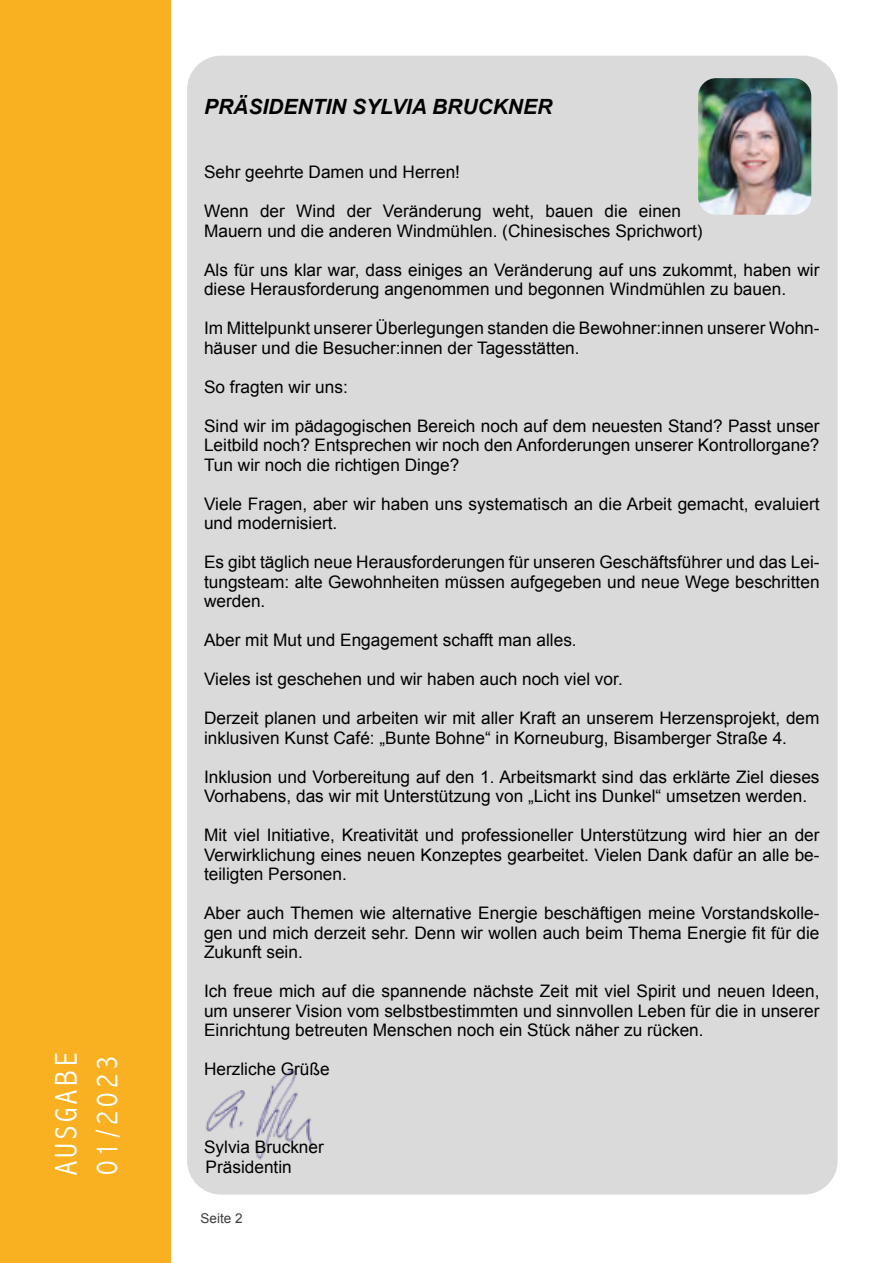
<style>
.page{position:relative;width:893px;height:1263px;background:#fff}
.page>*{position:absolute;margin:0;border:0;box-sizing:border-box;transform-origin:0 0}
.t1{font:300 condensed 31.5px/40.5px "Abadi";letter-spacing:.13em;color:#fff}
.t2{font:italic 700 21px "Arial";color:#000}
.t3{font:17.25px/19.5px "Arial";color:#000}
.t4{font:13.5px "Arial";color:#3c3c3b}
</style>
<div class="page">
<div style="left:0;top:0;width:171px;height:1263px;background:#f9b122"></div>
<div style="left:187px;top:56px;width:651px;height:1138px;background:#dadada;border-radius:34px"></div>
<img style="left:205px;top:1069px;width:108px;height:91px">
<img style="left:698px;top:78px;width:113px;height:137px">
<h1 class="t1" style="left:46px;top:1175px;width:124px;rotate:-90deg">AUSGABE<br>01/2023</h1>
<p class="t2" style="left:204px;top:93px;width:350px">PRÄSIDENTIN SYLVIA BRUCKNER</p>
<p class="t3" style="left:204px;top:163px;width:257px">Sehr geehrte Damen und Herren!</p>
<p class="t3" style="left:204px;top:202px;width:500px">Wenn der Wind der Veränderung weht, bauen die einen<br>Mauern und die anderen Windmühlen. (Chinesisches Sprichwort)</p>
<p class="t3" style="left:204px;top:260px;width:617px">Als für uns klar war, dass einiges an Veränderung auf uns zukommt, haben wir diese Herausforderung angenommen und begonnen Windmühlen zu bauen.</p>
<p class="t3" style="left:204px;top:319px;width:617px">Im Mittelpunkt unserer Überlegungen standen die Bewohner:innen unserer Wohn&shy;häuser und die Besucher:innen der Tagesstätten.</p>
<p class="t3" style="left:204px;top:377px;width:145px">So fragten wir uns:</p>
<p class="t3" style="left:204px;top:416px;width:617px;text-align:justify">Sind wir im pädagogischen Bereich noch auf dem neuesten Stand? Passt unser Leitbild noch? Entsprechen wir noch den Anforderungen unserer Kontrollorgane?<br>Tun wir noch die richtigen Dinge?</p>
<p class="t3" style="left:204px;top:494px;width:617px">Viele Fragen, aber wir haben uns systematisch an die Arbeit gemacht, evaluiert und modernisiert.</p>
<p class="t3" style="left:204px;top:553px;width:617px;text-align:justify">Es gibt täglich neue Herausforderungen für unseren Geschäftsführer und das Lei&shy;tungsteam: alte Gewohnheiten müssen aufgegeben und neue Wege beschritten werden.</p>
<p class="t3" style="left:204px;top:631px;width:374px">Aber mit Mut und Engagement schafft man alles.</p>
<p class="t3" style="left:204px;top:670px;width:420px">Vieles ist geschehen und wir haben auch noch viel vor.</p>
<p class="t3" style="left:204px;top:709px;width:617px">Derzeit planen und arbeiten wir mit aller Kraft an unserem Herzensprojekt, dem inklusiven Kunst Café: „Bunte Bohne“ in Korneuburg, Bisamberger Straße 4.</p>
<p class="t3" style="left:204px;top:767px;width:617px">Inklusion und Vorbereitung auf den 1. Arbeitsmarkt sind das erklärte Ziel dieses<br>Vorhabens, das wir mit Unterstützung von „Licht ins Dunkel“ umsetzen werden.</p>
<p class="t3" style="left:204px;top:826px;width:617px;text-align:justify">Mit viel Initiative, Kreativität und professioneller Unterstützung wird hier an der Verwirklichung eines neuen Konzeptes gearbeitet. Vielen Dank dafür an alle be&shy;teiligten Personen.</p>
<p class="t3" style="left:204px;top:904px;width:617px;text-align:justify">Aber auch Themen wie alternative Energie beschäftigen meine Vorstandskolle&shy;gen und mich derzeit sehr. Denn wir wollen auch beim Thema Energie fit für die Zukunft sein.</p>
<p class="t3" style="left:204px;top:982px;width:617px;text-align:justify">Ich freue mich auf die spannende nächste Zeit mit viel Spirit und neuen Ideen, um unserer Vision vom selbstbestimmten und sinnvollen Leben für die in unserer Einrichtung betreuten Menschen noch ein Stück näher zu rücken.</p>
<p class="t3" style="left:204px;top:1060px;width:127px">Herzliche Grüße</p>
<p class="t3" style="left:204px;top:1138px;width:121px">Sylvia Bruckner<br>Präsidentin</p>
<p class="t4" style="left:201px;top:1209px;width:44px">Seite 2</p>
</div>
